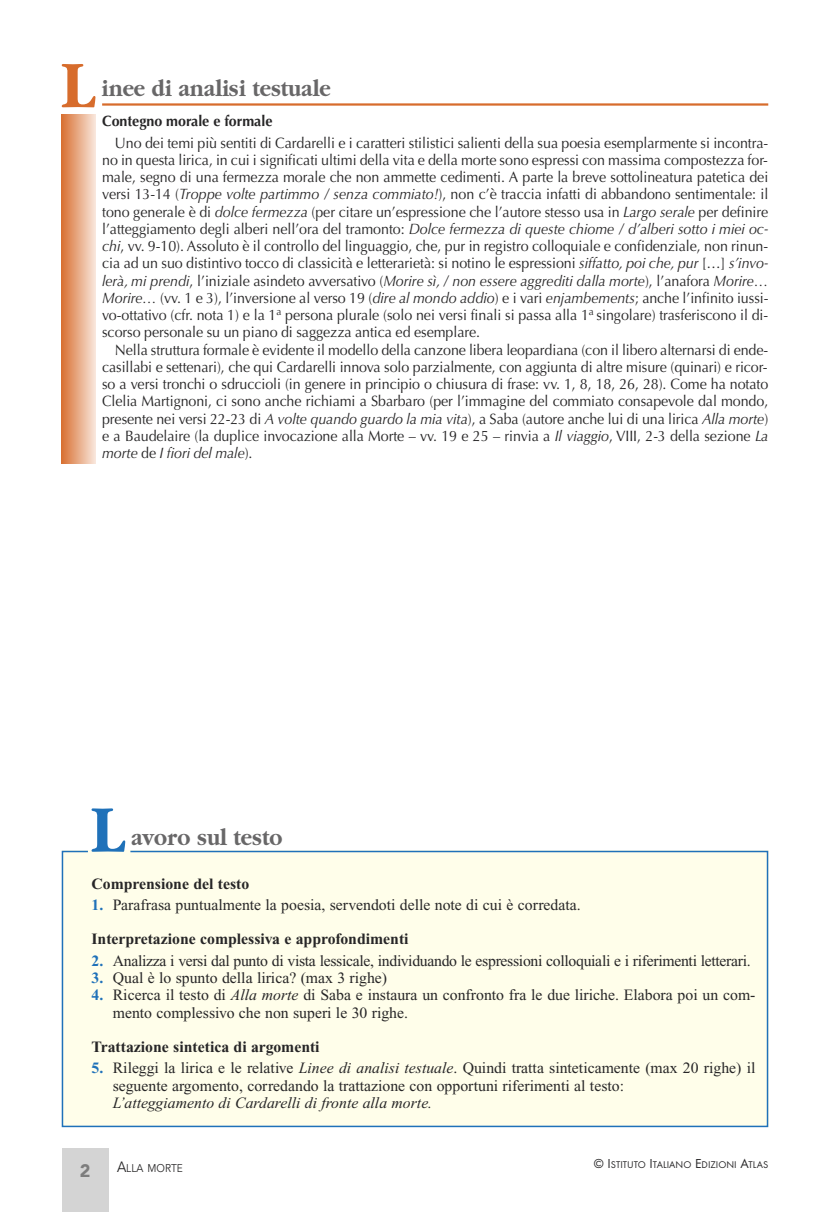
<style>
.page{position:relative;width:830px;height:1212px;background:#fff}
.page>*{position:absolute;margin:0;border:0;box-sizing:border-box;transform-origin:0 0}
.t1{font:700 69.15px "Garamond";color:#1f71b9;scale:.9 1}
.t2{font:700 69.15px "Garamond";color:#d76c2c;scale:.9 1}
.t3{font:700 24px "Garamond";color:#686768;scale:.9 1}
.t4{font:900 18px "Avenir";color:#7d7d7d}
.t5{font:15.75px/17.2px "Times New Roman";color:#272627}
.t6{font:15.75px "Times New Roman";letter-spacing:-.02em;color:#272627}
.t7{font:700 15.75px "Times New Roman";color:#272627}
.t8{font:italic 15.75px "Times New Roman";color:#272627}
.t9{font:15px/17.2px "Optima";letter-spacing:-.005em;color:#272627;text-align:justify;scale:.95 1}
.t10{font:700 15px "Optima";color:#272627;scale:.95 1}
.t11{font:11.25px "Avenir";color:#272627;scale:.9 1}
.t12{font:10.2px "Futura T";color:#272627}
.s1{font-style:italic}
.s2{font-weight:700;color:#1f71b9}
.s3{font-weight:700}
.s4{font-size:15px}
.s5{font-size:13.5px}
</style>
<div class="page">
<div style="left:62px;top:1148px;width:46px;height:64px;background:#d4d4d4"></div>
<div style="left:61px;top:850px;width:707px;height:278px;background:#fffeea"></div>
<hr style="left:102px;top:103px;width:665px;height:3px;background:#d76c2c">
<div style="left:62px;top:115px;width:34px;height:348px;background:linear-gradient(to right,#d97235,#f8e4d8)"></div>
<h1 class="t2" style="left:61px;top:43px;width:39px">L</h1>
<h2 class="t3" style="left:101px;top:73px;width:256px">inee di analisi testuale</h2>
<p class="t10" style="left:102px;top:115px;width:181px">Contegno morale e formale</p>
<p class="t9" style="left:102px;top:135px;width:702px;text-indent:13px">Uno dei temi più sentiti di Cardarelli e i caratteri stilistici salienti della sua poesia esemplarmente si incontra&shy;no in questa lirica, in cui i significati ultimi della vita e della morte sono espressi con massima compostezza for&shy;male, segno di una fermezza morale che non ammette cedimenti. A parte la breve sottolineatura patetica dei versi 13-14 (<span class="s1">Troppe volte partimmo / senza commiato!</span>), non c’è traccia infatti di abbandono sentimentale: il tono generale è di <span class="s1">dolce fermezza</span> (per citare un’espressione che l’autore stesso usa in <span class="s1">Largo serale</span> per definire l’atteggiamento degli alberi nell’ora del tramonto: <span class="s1">Dolce fermezza di queste chiome / d’alberi sotto i miei oc&shy;chi</span>, vv. 9-10). Assoluto è il controllo del linguaggio, che, pur in registro colloquiale e confidenziale, non rinun&shy;cia ad un suo distintivo tocco di classicità e letterarietà: si notino le espressioni <span class="s1">siffatto, poi che, pur</span> […] <span class="s1">s’invo&shy;lerà, mi prendi</span>, l’iniziale asindeto avversativo (<span class="s1">Morire sì, / non essere aggrediti dalla morte</span>), l’anafora <span class="s1">Morire… Morire…</span> (vv. 1 e 3), l’inversione al verso 19 (<span class="s1">dire al mondo addio</span>) e i vari <span class="s1">enjambements</span>; anche l’infinito iussi&shy;vo-ottativo (cfr. nota 1) e la 1<sup>a</sup> persona plurale (solo nei versi finali si passa alla 1<sup>a</sup> singolare) trasferiscono il di&shy;scorso personale su un piano di saggezza antica ed esemplare.</p>
<p class="t9" style="left:102px;top:342px;width:702px;text-indent:13px">Nella struttura formale è evidente il modello della canzone libera leopardiana (con il libero alternarsi di ende&shy;casillabi e settenari), che qui Cardarelli innova solo parzialmente, con aggiunta di altre misure (quinari) e ricor&shy;so a versi tronchi o sdruccioli (in genere in principio o chiusura di frase: vv. 1, 8, 18, 26, 28). Come ha notato Clelia Martignoni, ci sono anche richiami a Sbarbaro (per l’immagine del commiato consapevole dal mondo, presente nei versi 22-23 di <span class="s1">A volte quando guardo la mia vita</span>), a Saba (autore anche lui di una lirica <span class="s1">Alla morte</span>) e a Baudelaire (la duplice invocazione alla Morte – vv. 19 e 25 – rinvia a <span class="s1">Il viaggio</span>, VIII, 2-3 della sezione <span class="s1">La morte</span> de <span class="s1">I fiori del male</span>).</p>
<h1 class="t1" style="left:91px;top:787px;width:39px">L</h1>
<h2 class="t3" style="left:131px;top:822px;width:169px">avoro sul testo</h2>
<p class="t7" style="left:91px;top:878px;width:159px">Comprensione del testo</p>
<p class="t5" style="left:91px;top:889px;width:490px;line-height:34.2px"><span class="s2">1.</span> Parafrasa puntualmente la poesia, servendoti delle note di cui è corredata.<br><span class="s3">Interpretazione complessiva e approfondimenti</span></p>
<p class="t6" style="left:91px;top:955px;width:660px"><span class="s2">2.</span> Analizza i versi dal punto di vista lessicale, individuando le espressioni colloquiali e i riferimenti letterari.</p>
<p class="t5" style="left:91px;top:970px;width:297px"><span class="s2">3.</span> Qual è lo spunto della lirica? (max 3 righe)</p>
<p class="t5" style="left:113px;top:988px;width:644px;text-indent:-21px"><span class="s2">4.</span> Ricerca il testo di <span class="s1">Alla morte</span> di Saba e instaura un confronto fra le due liriche. Elabora poi un com&shy;mento complessivo che non superi le 30 righe.</p>
<p class="t7" style="left:91px;top:1041px;width:229px">Trattazione sintetica di argomenti</p>
<p class="t5" style="left:113px;top:1061px;width:644px;text-indent:-21px"><span class="s2">5.</span> Rileggi la lirica e le relative <span class="s1">Linee di analisi testuale</span>. Quindi tratta sinteticamente (max 20 righe) il seguente argomento, corredando la trattazione con opportuni riferimenti al testo:</p>
<p class="t8" style="left:113px;top:1097px;width:320px">L’atteggiamento di Cardarelli di fronte alla morte.</p>
<p class="t4" style="left:80px;top:1159px;width:12px">2</p>
<p class="t11" style="left:117px;top:1160px;width:75px"><span class="s4">A</span>LLA MORTE</p>
<p class="t12" style="left:593px;top:1158px;width:176px"><span class="s5">© I</span>STITUTO <span class="s5">I</span>TALIANO <span class="s5">E</span>DIZIONI <span class="s5">A</span>TLAS</p>
</div>
